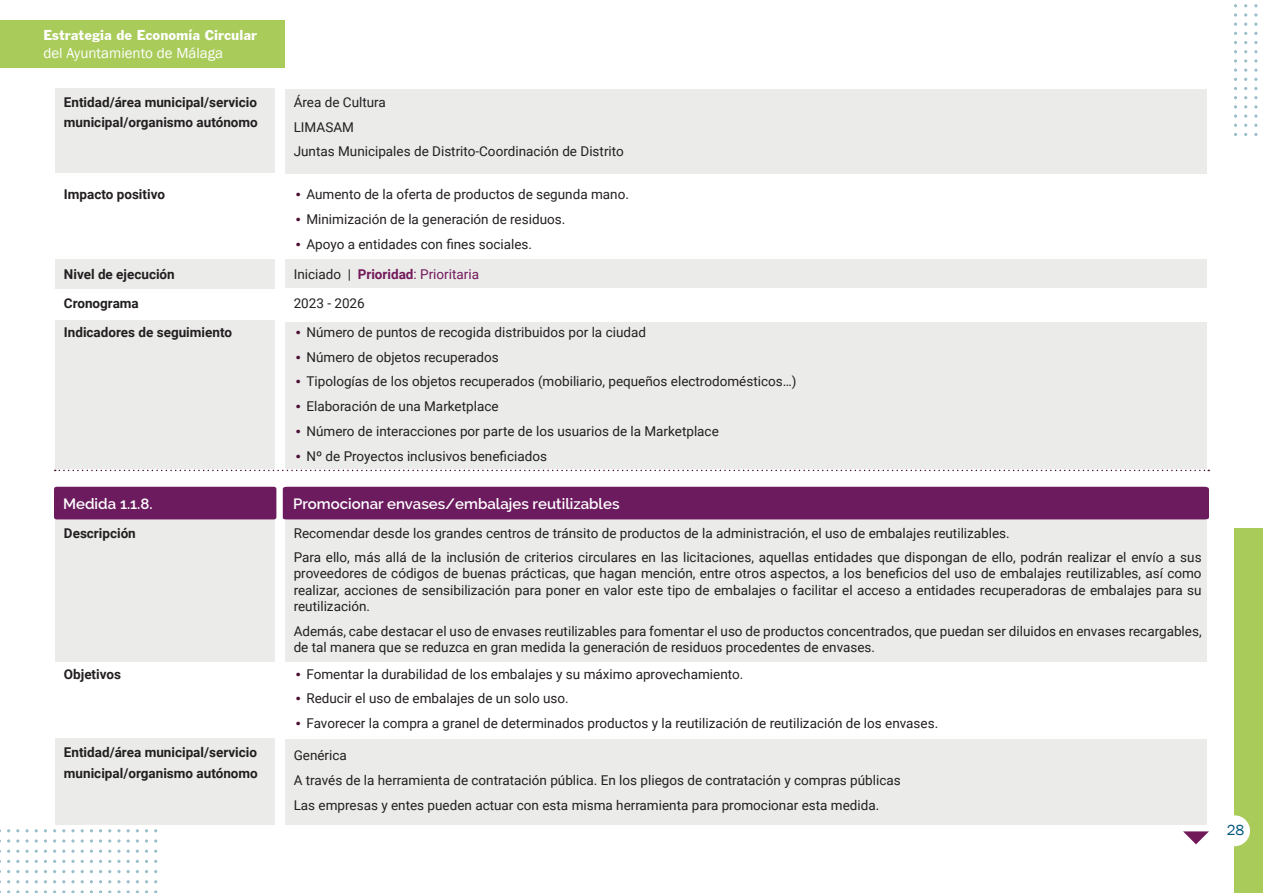
<style>
.page{position:relative;width:1263px;height:893px;background:#fff}
.page>*{position:absolute;margin:0;border:0;box-sizing:border-box;transform-origin:0 0}
.Bloque_de_Texto{font:600 15px "Raleway";color:#fff}
.t1{font:15px "Franklin Gothic";color:#fff}
.t2{font:15px "Franklin Gothic";color:#fff}
.t3{font:15px "Franklin Gothic";color:#00577d}
.Bloque_de_Texto_-_Tablas{font:13.5px/16.2px "Roboto";color:#231f20;text-align:justify}
.Bloque_de_Texto-2{font:13.5px "Roboto";color:#231f20}
.Bloque_de_Texto-3{font:700 13.5px "Roboto";color:#231f20}
.Bloque_de_Texto-4{font:13.5px "Roboto";color:#72195a}
.s1{font-family:"Franklin Gothic";color:#4c1036}
.s2{color:#231f20}
.s3{font-weight:700}
</style>
<div class="page">
<div style="left:1234px;top:528px;width:29px;height:365px;background:#a9cb5a"></div>
<div style="left:1219px;top:815px;width:31px;height:31px;background:#fff;border-radius:50%"></div>
<svg style="left:1234px;top:13px;width:3px;height:4px"></svg>
<svg style="left:1234px;top:59px;width:3px;height:4px"></svg>
<svg style="left:1234px;top:114px;width:3px;height:4px"></svg>
<svg style="left:145px;top:839px;width:3px;height:4px"></svg>
<svg style="left:90px;top:839px;width:3px;height:4px"></svg>
<svg style="left:117px;top:870px;width:4px;height:3px"></svg>
<svg style="left:117px;top:839px;width:4px;height:4px"></svg>
<svg style="left:117px;top:860px;width:4px;height:3px"></svg>
<svg style="left:7px;top:839px;width:3px;height:4px"></svg>
<svg style="left:99px;top:839px;width:3px;height:4px"></svg>
<svg style="left:44px;top:839px;width:3px;height:4px"></svg>
<svg style="left:71px;top:870px;width:4px;height:3px"></svg>
<svg style="left:71px;top:839px;width:4px;height:4px"></svg>
<svg style="left:71px;top:860px;width:4px;height:3px"></svg>
<svg style="left:136px;top:839px;width:3px;height:4px"></svg>
<svg style="left:25px;top:870px;width:4px;height:3px"></svg>
<svg style="left:25px;top:839px;width:4px;height:4px"></svg>
<svg style="left:25px;top:860px;width:4px;height:3px"></svg>
<svg style="left:53px;top:839px;width:3px;height:4px"></svg>
<div style="left:0;top:20px;width:284px;height:48px;background:#a9cb5a"></div>
<svg style="left:55px;top:470px;width:1151px;height:1px"></svg>
<div style="left:285px;top:90px;width:921px;height:84px;background:#ebebea"></div>
<div style="left:285px;top:322px;width:921px;height:147px;background:#ebebea"></div>
<div style="left:285px;top:259px;width:921px;height:29px;background:#ebebea"></div>
<div style="left:55px;top:88px;width:220px;height:84px;background:#ebebea"></div>
<div style="left:55px;top:320px;width:220px;height:149px;background:#ebebea"></div>
<div style="left:55px;top:259px;width:220px;height:29px;background:#ebebea"></div>
<div style="left:285px;top:520px;width:921px;height:142px;background:#ebebea"></div>
<div style="left:55px;top:518px;width:220px;height:144px;background:#ebebea"></div>
<div style="left:54px;top:487px;width:222px;height:32px;background:#6c1b5f;border-radius:3px"></div>
<div style="left:283px;top:487px;width:926px;height:32px;background:#6c1b5f"></div>
<div style="left:285px;top:739px;width:921px;height:86px;background:#ebebea"></div>
<div style="left:55px;top:738px;width:220px;height:87px;background:#ebebea"></div>
<svg style="left:1183px;top:831px;width:26px;height:13px"></svg>
<p class="t1" style="left:43px;top:26px;width:215px">Estrategia de Economía Circular</p>
<p class="t2" style="left:43px;top:44px;width:181px">del Ayuntamiento de Málaga</p>
<p class="Bloque_de_Texto-3" style="left:64px;top:93px;width:195px">Entidad/área municipal/servicio</p>
<p class="Bloque_de_Texto-3" style="left:64px;top:113px;width:195px">municipal/organismo autónomo</p>
<p class="Bloque_de_Texto-2" style="left:294px;top:93px;width:94px">Área de Cultura</p>
<p class="Bloque_de_Texto-2" style="left:294px;top:117px;width:62px">LIMASAM</p>
<p class="Bloque_de_Texto-2" style="left:294px;top:142px;width:332px">Juntas Municipales de Distrito-Coordinación de Distrito</p>
<p class="Bloque_de_Texto-3" style="left:64px;top:185px;width:103px">Impacto positivo</p>
<p class="Bloque_de_Texto_-_Tablas" style="left:294px;top:186px;width:337px"><span class="s1">•</span> Aumento de la oferta de productos de segunda mano.</p>
<p class="Bloque_de_Texto_-_Tablas" style="left:294px;top:210px;width:273px"><span class="s1">•</span> Minimización de la generación de residuos.</p>
<p class="Bloque_de_Texto_-_Tablas" style="left:294px;top:235px;width:240px"><span class="s1">•</span> Apoyo a entidades con fines sociales.</p>
<p class="Bloque_de_Texto-3" style="left:64px;top:264px;width:112px">Nivel de ejecución</p>
<p class="Bloque_de_Texto-4" style="left:294px;top:264px;width:187px"><span class="s2">Iniciado |</span> <span class="s3">Prioridad</span>: Prioritaria</p>
<p class="Bloque_de_Texto-3" style="left:64px;top:294px;width:76px">Cronograma</p>
<p class="Bloque_de_Texto-2" style="left:294px;top:294px;width:73px">2023 - 2026</p>
<p class="Bloque_de_Texto-3" style="left:64px;top:323px;width:170px">Indicadores de seguimiento</p>
<p class="Bloque_de_Texto_-_Tablas" style="left:294px;top:324px;width:354px"><span class="s1">•</span> Número de puntos de recogida distribuidos por la ciudad</p>
<p class="Bloque_de_Texto_-_Tablas" style="left:294px;top:348px;width:207px"><span class="s1">•</span> Número de objetos recuperados</p>
<p class="Bloque_de_Texto_-_Tablas" style="left:294px;top:373px;width:504px"><span class="s1">•</span> Tipologías de los objetos recuperados (mobiliario, pequeños electrodomésticos…)</p>
<p class="Bloque_de_Texto_-_Tablas" style="left:294px;top:398px;width:206px"><span class="s1">•</span> Elaboración de una Marketplace</p>
<p class="Bloque_de_Texto_-_Tablas" style="left:294px;top:422px;width:427px"><span class="s1">•</span> Número de interacciones por parte de los usuarios de la Marketplace</p>
<p class="Bloque_de_Texto_-_Tablas" style="left:294px;top:447px;width:255px"><span class="s1">•</span> Nº de Proyectos inclusivos beneficiados</p>
<p class="Bloque_de_Texto" style="left:63px;top:495px;width:91px">Medida 1.1.8.</p>
<p class="Bloque_de_Texto" style="left:293px;top:495px;width:328px">Promocionar envases/embalajes reutilizables</p>
<p class="Bloque_de_Texto-3" style="left:64px;top:523px;width:73px">Descripción</p>
<p class="Bloque_de_Texto_-_Tablas" style="left:294px;top:524px;width:718px">Recomendar desde los grandes centros de tránsito de productos de la administración, el uso de embalajes reutilizables.</p>
<p class="Bloque_de_Texto_-_Tablas" style="left:294px;top:549px;width:909px">Para ello, más allá de la inclusión de criterios circulares en las licitaciones, aquellas entidades que dispongan de ello, podrán realizar el envío a sus proveedores de códigos de buenas prácticas, que hagan mención, entre otros aspectos, a los beneficios del uso de embalajes reutilizables, así como realizar, acciones de sensibilización para poner en valor este tipo de embalajes o facilitar el acceso a entidades recuperadoras de embalajes para su reutilización.</p>
<p class="Bloque_de_Texto_-_Tablas" style="left:294px;top:622px;width:909px">Además, cabe destacar el uso de envases reutilizables para fomentar el uso de productos concentrados, que puedan ser diluidos en envases recargables, de tal manera que se reduzca en gran medida la generación de residuos procedentes de envases.</p>
<p class="Bloque_de_Texto-3" style="left:64px;top:664px;width:59px">Objetivos</p>
<p class="Bloque_de_Texto_-_Tablas" style="left:294px;top:665px;width:451px"><span class="s1">•</span> Fomentar la durabilidad de los embalajes y su máximo aprovechamiento.</p>
<p class="Bloque_de_Texto_-_Tablas" style="left:294px;top:690px;width:277px"><span class="s1">•</span> Reducir el uso de embalajes de un solo uso.</p>
<p class="Bloque_de_Texto_-_Tablas" style="left:294px;top:715px;width:646px"><span class="s1">•</span> Favorecer la compra a granel de determinados productos y la reutilización de reutilización de los envases.</p>
<p class="Bloque_de_Texto-3" style="left:64px;top:743px;width:195px">Entidad/área municipal/servicio</p>
<p class="Bloque_de_Texto-3" style="left:64px;top:764px;width:195px">municipal/organismo autónomo</p>
<p class="Bloque_de_Texto-2" style="left:294px;top:746px;width:55px">Genérica</p>
<p class="Bloque_de_Texto-2" style="left:294px;top:771px;width:609px">A través de la herramienta de contratación pública. En los pliegos de contratación y compras públicas</p>
<p class="Bloque_de_Texto-2" style="left:294px;top:795px;width:587px">Las empresas y entes pueden actuar con esta misma herramienta para promocionar esta medida.</p>
<p class="t3" style="left:1227px;top:821px;width:19px">28</p>
</div>
